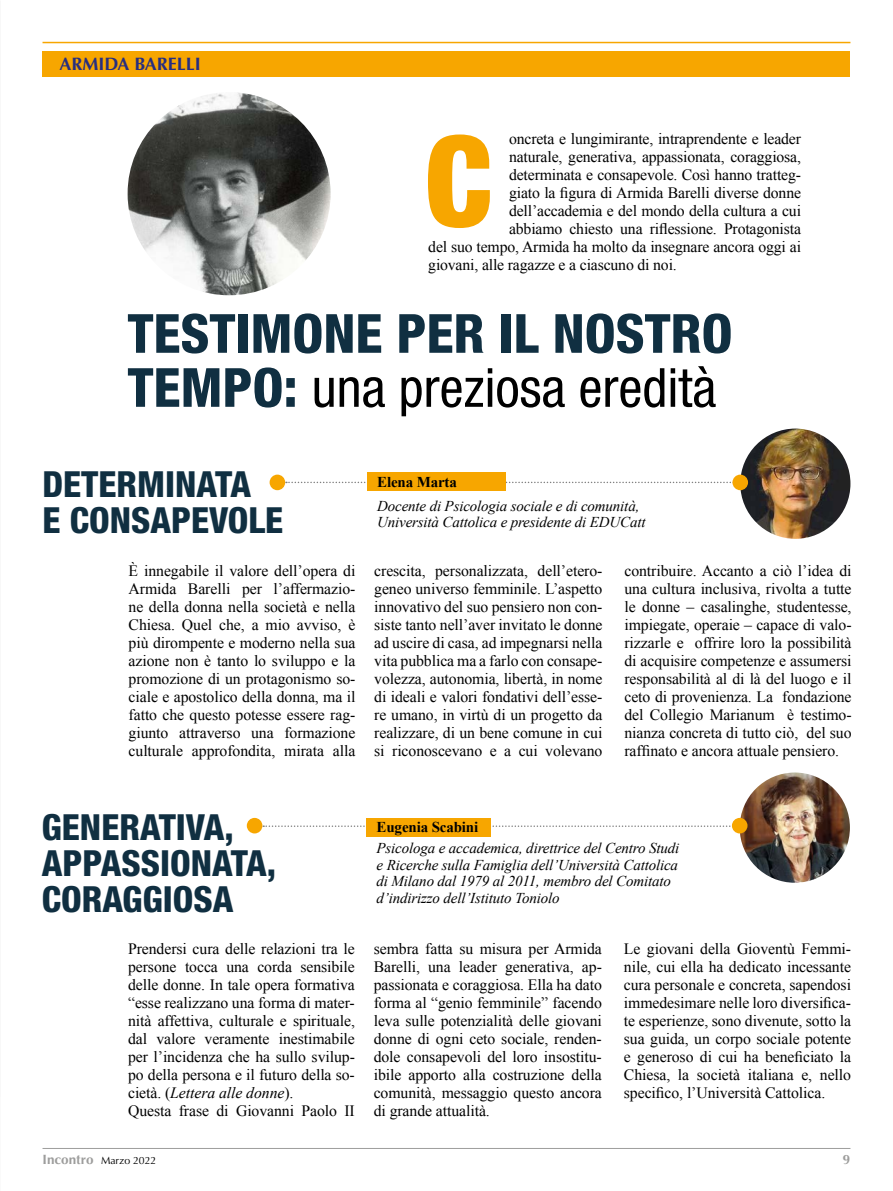
<style>
.page{position:relative;width:893px;height:1191px;background:#fff}
.page>*{position:absolute;margin:0;border:0;box-sizing:border-box;transform-origin:0 0}
.t1{font:900 condensed 126px "Helvetica Neue LT Std";color:#f7a600}
.t2{font:800 condensed 54px/54px "Helvetica Neue LT Std";color:#102f41}
.t3{font:800 condensed 36px/36px "Helvetica Neue LT Std";color:#102f41}
.t4{font:700 18px "Optima";color:#272e80}
.t5{font:15.75px/18px "Times New Roman";letter-spacing:-.005em;color:#000;text-align:justify}
.t6{font:italic 15px/16.5px "Times New Roman";letter-spacing:-.01em;color:#000}
.t7{font:700 15px "Times New Roman";letter-spacing:-.01em;color:#000}
.t8{font:700 13.5px "Optima";color:#9d9d9c}
.t9{font:10.5px "Optima";color:#000}
.s1{font-weight:400;color:#000}
.s2{font-style:italic}
.s3{font-weight:700;font-size:13.5px;color:#9d9d9c}
</style>
<div class="page">
<hr style="left:43px;top:1148px;width:807px;height:1px;background:#9d9d9c">
<div style="left:43px;top:51px;width:807px;height:26px;background:#f7a600"></div>
<hr style="left:43px;top:42px;width:807px;height:1px;background:#f7a600">
<svg style="left:286px;top:481px;width:445px;height:2px"></svg>
<img style="left:740px;top:428px;width:110px;height:111px;border-radius:55px">
<div style="left:270px;top:474px;width:15px;height:16px;background:#f7a600;border-radius:50%"></div>
<div style="left:732px;top:474px;width:16px;height:16px;background:#f7a600;border-radius:50%"></div>
<div style="left:367px;top:472px;width:138px;height:19px;background:#f7a600"></div>
<img style="left:128px;top:92px;width:203px;height:203px;border-radius:102px">
<svg style="left:263px;top:825px;width:469px;height:2px"></svg>
<div style="left:247px;top:818px;width:15px;height:15px;background:#f7a600;border-radius:50%"></div>
<div style="left:367px;top:818px;width:124px;height:18px;background:#f7a600"></div>
<img style="left:740px;top:772px;width:110px;height:110px;border-radius:55px">
<div style="left:732px;top:818px;width:15px;height:15px;background:#f7a600;border-radius:50%"></div>
<p class="t4" style="left:60px;top:53px;width:143px">ARMIDA BARELLI</p>
<p class="t5" style="left:509px;top:129px;width:293px">oncreta e lungimirante, intraprendente e leader</p>
<p class="t5" style="left:509px;top:147px;width:293px">naturale, generativa, appassionata, coraggiosa,</p>
<p class="t5" style="left:509px;top:165px;width:293px">determinata e consapevole. Così hanno tratteg-</p>
<p class="t5" style="left:509px;top:183px;width:293px">giato la figura di Armida Barelli diverse donne</p>
<p class="t5" style="left:509px;top:201px;width:293px">dell’accademia e del mondo della cultura a cui</p>
<p class="t5" style="left:509px;top:219px;width:293px">abbiamo chiesto una riflessione. Protagonista</p>
<p class="t5" style="left:428px;top:238px;width:374px">del suo tempo, Armida ha molto da insegnare ancora oggi ai</p>
<p class="t5" style="left:428px;top:256px;width:250px">giovani, alle ragazze e a ciascuno di noi.</p>
<h1 class="t1" style="left:425px;top:104px;width:69px">C</h1>
<h2 class="t2" style="left:128px;top:306px;width:606px">TESTIMONE PER IL NOSTRO<br>TEMPO: <span class="s1">una preziosa eredità</span></h2>
<h3 class="t3" style="left:43px;top:466px;width:242px">DETERMINATA<br>E CONSAPEVOLE</h3>
<p class="t5" style="left:129px;top:561px;width:228px">È innegabile il valore dell’opera di Armida Barelli per l’affermazio&shy;ne della donna nella società e nella Chiesa. Quel che, a mio avviso, è più dirompente e moderno nella sua azione non è tanto lo sviluppo e la promozione di un protagonismo so&shy;ciale e apostolico della donna, ma il fatto che questo potesse essere rag&shy;giunto attraverso una formazione culturale approfondita, mirata alla</p>
<p class="t5" style="left:624px;top:561px;width:229px">contribuire. Accanto a ciò l’idea di una cultura inclusiva, rivolta a tutte le donne – casalinghe, studentesse, impiegate, operaie – capace di valo&shy;rizzarle e offrire loro la possibilità di acquisire competenze e assumersi responsabilità al di là del luogo e il ceto di provenienza. La fondazione del Collegio Marianum è testimo&shy;nianza concreta di tutto ciò, del suo raffinato e ancora attuale pensiero.</p>
<p class="t7" style="left:377px;top:471px;width:81px">Elena Marta</p>
<p class="t6" style="left:377px;top:497px;width:270px">Docente di Psicologia sociale e di comunità,<br>Università Cattolica e presidente di EDUCatt</p>
<p class="t5" style="left:374px;top:561px;width:230px">crescita, personalizzata, dell’etero&shy;geneo universo femminile. L’aspetto innovativo del suo pensiero non con&shy;siste tanto nell’aver invitato le donne ad uscire di casa, ad impegnarsi nella vita pubblica ma a farlo con consape&shy;volezza, autonomia, libertà, in nome di ideali e valori fondativi dell’esse&shy;re umano, in virtù di un progetto da realizzare, di un bene comune in cui si riconoscevano e a cui volevano</p>
<h3 class="t3" style="left:42px;top:809px;width:236px">GENERATIVA,<br>APPASSIONATA,<br>CORAGGIOSA</h3>
<p class="t5" style="left:128px;top:939px;width:228px;text-align:left">Prendersi cura delle relazioni tra le persone tocca una corda sensibile delle donne. In tale opera formativa “esse realizzano una forma di mater&shy;nità affettiva, culturale e spirituale, dal valore veramente inestimabile per l’incidenza che ha sullo svilup&shy;po della persona e il futuro della so&shy;cietà. (<span class="s2">Lettera alle donne</span>).<br>Questa frase di Giovanni Paolo II</p>
<p class="t5" style="left:624px;top:939px;width:229px">Le giovani della Gioventù Femmi&shy;nile, cui ella ha dedicato incessante cura personale e concreta, sapendosi immedesimare nelle loro diversifica&shy;te esperienze, sono divenute, sotto la sua guida, un corpo sociale potente e generoso di cui ha beneficiato la Chiesa, la società italiana e, nello specifico, l’Università Cattolica.</p>
<p class="t7" style="left:377px;top:817px;width:103px">Eugenia Scabini</p>
<p class="t6" style="left:377px;top:839px;width:304px">Psicologa e accademica, direttrice del Centro Studi e Ricerche sulla Famiglia dell’Università Cattolica di Milano dal 1979 al 2011, membro del Comitato d’indirizzo dell’Istituto Toniolo</p>
<p class="t5" style="left:374px;top:939px;width:230px">sembra fatta su misura per Armida Barelli, una leader generativa, ap&shy;passionata e coraggiosa. Ella ha dato forma al “genio femminile” facendo leva sulle potenzialità delle giovani donne di ogni ceto sociale, renden&shy;dole consapevoli del loro insostitu&shy;ibile apporto alla costruzione della comunità, messaggio questo ancora di grande attualità.</p>
<p class="t9" style="left:43px;top:1154px;width:115px"><span class="s3">Incontro</span> Marzo 2022</p>
<p class="t8" style="left:843px;top:1151px;width:9px">9</p>
</div>
